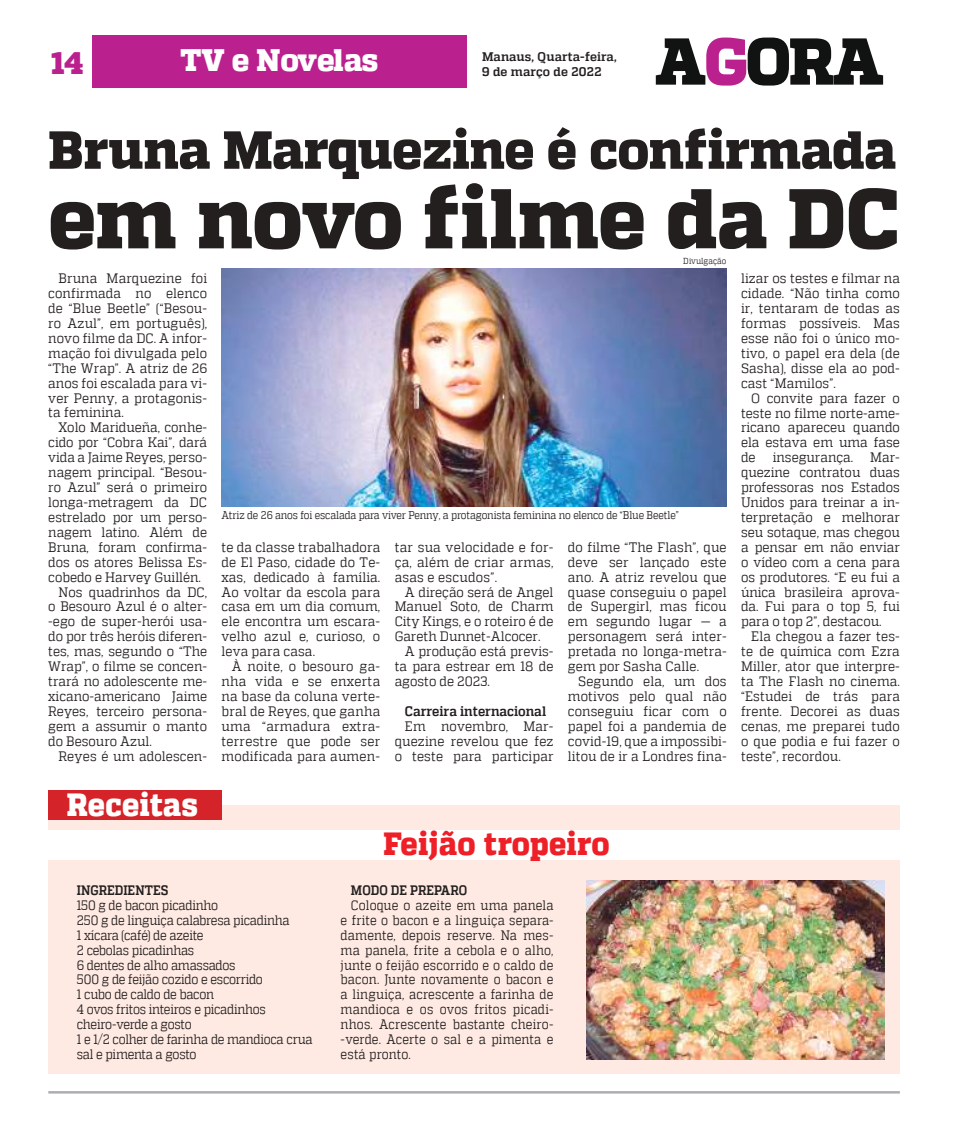
<style>
.page{position:relative;width:957px;height:1134px;background:#fff}
.page>*{position:absolute;margin:0;border:0;box-sizing:border-box;transform-origin:0 0}
.t1{font:800 84.5px "MW Quadon";letter-spacing:-.015em;color:#241f1f}
.t2{font:800 53.5px "MW Quadon";letter-spacing:-.01em;color:#241f1f}
.t3{font:800 32px "MW Quadon";letter-spacing:.01em;color:#ef1f27;scale:.92 1}
.t4{font:800 32px "MW Quadon";letter-spacing:.01em;color:#fff;scale:.92 1}
.t5{font:800 31.12px "MW Quadon";color:#fff}
.t6{font:800 31.12px "MW Quadon";color:#ba218f}
.t7{font:13.62px/14.9px "MW Quadon";color:#241f1f;text-align:justify;scale:.92 1}
.t8{font:13.62px/14.9px "MW Quadon";color:#241f1f;text-align:justify;scale:.87 1}
.t9{font:13.62px/14.9px "MW Quadon";letter-spacing:-.025em;color:#241f1f;scale:.87 1}
.t10{font:700 13.62px "MW Quadon";color:#241f1f;scale:.87 1}
.t11{font:700 13.62px "MW Quadon";color:#241f1f;scale:.92 1}
.t12{font:700 12.38px/14.9px "MW Quadon";letter-spacing:.015em;color:#241f1f}
.t13{font:11.25px "MW Quadon";letter-spacing:-.015em;color:#241f1f;scale:.87 1}
.t14{font:8.75px "MW Quadon";letter-spacing:.01em;color:#241f1f;scale:.87 1}
</style>
<div class="page">
<hr style="left:48px;top:1091px;width:852px;height:2px;background:#adacb2">
<img style="left:221px;top:268px;width:505px;height:239px">
<div style="left:92px;top:35px;width:375px;height:53px;background:#ba218f"></div>
<svg style="left:656px;top:38px;width:227px;height:48px"></svg>
<div style="left:48px;top:805px;width:852px;height:269px;background:#feeae3"></div>
<div style="left:48px;top:790px;width:173px;height:30px;background:#d42429"></div>
<div style="left:48px;top:830px;width:852px;height:29px;background:#fff"></div>
<img style="left:586px;top:880px;width:299px;height:179px">
<h3 class="t6" style="left:51px;top:44px;width:34px">14</h3>
<h3 class="t5" style="left:180px;top:42px;width:199px">TV e Novelas</h3>
<p class="t12" style="left:482px;top:50px;width:136px">Manaus, Quarta-feira,<br>9 de março de 2022</p>
<h2 class="t2" style="left:48px;top:119px;width:849px">Bruna Marquezine é confirmada</h2>
<h1 class="t1" style="left:48px;top:169px;width:852px">em novo filme da DC</h1>
<p class="t14" style="left:683px;top:256px;width:51px">Divulgação</p>
<p class="t7" style="left:48px;top:271px;width:174px;text-indent:10px">Bruna Marquezine foi confirmada no elenco de “Blue Beetle” (“Besou&shy;ro Azul”, em português), novo filme da DC. A infor&shy;mação foi divulgada pelo “The Wrap”. A atriz de 26 anos foi escalada para vi&shy;ver Penny, a protagonis&shy;ta feminina.</p>
<p class="t7" style="left:59px;top:420px;width:163px">Xolo Maridueña, conhe-</p>
<p class="t7" style="left:48px;top:435px;width:174px">cido por “Cobra Kai”, dará</p>
<p class="t7" style="left:48px;top:450px;width:174px">vida a Jaime Reyes, perso-</p>
<p class="t7" style="left:48px;top:465px;width:174px">nagem principal. “Besou-</p>
<p class="t7" style="left:48px;top:480px;width:174px">ro Azul” será o primeiro</p>
<p class="t7" style="left:48px;top:495px;width:174px">longa-metragem da DC</p>
<p class="t7" style="left:48px;top:510px;width:174px">estrelado por um perso-</p>
<p class="t7" style="left:48px;top:525px;width:174px">nagem latino. Além de</p>
<p class="t7" style="left:48px;top:539px;width:174px">Bruna, foram confirma-</p>
<p class="t7" style="left:48px;top:554px;width:174px">dos os atores Belissa Es-</p>
<p class="t7" style="left:48px;top:569px;width:167px">cobedo e Harvey Guillén.</p>
<p class="t7" style="left:59px;top:584px;width:163px">Nos quadrinhos da DC,</p>
<p class="t7" style="left:48px;top:599px;width:174px">o Besouro Azul é o alter-</p>
<p class="t7" style="left:48px;top:614px;width:174px">-ego de super-herói usa-</p>
<p class="t7" style="left:48px;top:629px;width:174px">do por três heróis diferen-</p>
<p class="t7" style="left:48px;top:644px;width:174px">tes, mas, segundo o “The</p>
<p class="t7" style="left:48px;top:659px;width:174px">Wrap”, o filme se concen-</p>
<p class="t7" style="left:48px;top:674px;width:174px">trará no adolescente me-</p>
<p class="t7" style="left:48px;top:689px;width:174px">xicano-americano Jaime</p>
<p class="t7" style="left:48px;top:704px;width:174px">Reyes, terceiro persona-</p>
<p class="t7" style="left:48px;top:718px;width:174px">gem a assumir o manto</p>
<p class="t7" style="left:48px;top:733px;width:114px">do Besouro Azul.</p>
<p class="t7" style="left:59px;top:748px;width:163px">Reyes é um adolescen-</p>
<h3 class="t4" style="left:67px;top:786px;width:144px">Receitas</h3>
<p class="t13" style="left:221px;top:509px;width:527px">Atriz de 26 anos foi escalada para viver Penny, a protagonista feminina no elenco de “Blue Beetle”</p>
<p class="t7" style="left:221px;top:539px;width:174px">te da classe trabalhadora de El Paso, cidade do Te&shy;xas, dedicado à família.<br>Ao voltar da escola para casa em um dia comum, ele encontra um escara&shy;velho azul e, curioso, o leva para casa.</p>
<p class="t7" style="left:221px;top:659px;width:174px;text-indent:10px">À noite, o besouro ga&shy;nha vida e se enxerta na base da coluna verte&shy;bral de Reyes, que ganha uma “armadura extra&shy;terrestre que pode ser modificada para aumen-</p>
<p class="t7" style="left:395px;top:539px;width:174px">tar sua velocidade e for&shy;ça, além de criar armas, asas e escudos”.</p>
<p class="t7" style="left:405px;top:584px;width:163px">A direção será de Angel</p>
<p class="t7" style="left:395px;top:599px;width:174px">Manuel Soto, de Charm</p>
<p class="t7" style="left:395px;top:614px;width:174px">City Kings, e o roteiro é de</p>
<p class="t7" style="left:395px;top:629px;width:160px">Gareth Dunnet-Alcocer.</p>
<p class="t7" style="left:405px;top:644px;width:163px">A produção está previs-</p>
<p class="t7" style="left:395px;top:659px;width:174px">ta para estrear em 18 de</p>
<p class="t7" style="left:395px;top:674px;width:105px">agosto de 2023.</p>
<p class="t11" style="left:405px;top:703px;width:155px">Carreira internacional</p>
<p class="t7" style="left:395px;top:718px;width:174px;text-indent:10px">Em novembro, Mar&shy;quezine revelou que fez o teste para participar</p>
<p class="t7" style="left:568px;top:539px;width:174px">do filme “The Flash”, que deve ser lançado este ano. A atriz revelou que quase conseguiu o papel de Supergirl, mas ficou em segundo lugar — a personagem será inter&shy;pretada no longa-metra&shy;gem por Sasha Calle.</p>
<p class="t7" style="left:568px;top:674px;width:174px;text-indent:10px">Segundo ela, um dos motivos pelo qual não conseguiu ficar com o papel foi a pandemia de covid-19, que a impossibi&shy;litou de ir a Londres fina-</p>
<h3 class="t3" style="left:383px;top:825px;width:247px">Feijão tropeiro</h3>
<p class="t10" style="left:77px;top:882px;width:107px">IngredIentes</p>
<p class="t9" style="left:77px;top:897px;width:272px">150 g de bacon picadinho<br>250 g de linguiça calabresa picadinha<br>1 xícara (café) de azeite<br>2 cebolas picadinhas<br>6 dentes de alho amassados<br>500 g de feijão cozido e escorrido<br>1 cubo de caldo de bacon<br>4 ovos fritos inteiros e picadinhos cheiro-verde a gosto<br>1 e 1/2 colher de farinha de mandioca crua sal e pimenta a gosto</p>
<p class="t10" style="left:351px;top:882px;width:135px">Modo de preparo</p>
<p class="t8" style="left:341px;top:897px;width:246px;text-indent:10px">Coloque o azeite em uma panela e frite o bacon e a linguiça separa&shy;damente, depois reserve. Na mes&shy;ma panela, frite a cebola e o alho, junte o feijão escorrido e o caldo de bacon. Junte novamente o bacon e a linguiça, acrescente a farinha de mandioca e os ovos fritos picadi&shy;nhos. Acrescente bastante cheiro--verde. Acerte o sal e a pimenta e está pronto.</p>
<p class="t7" style="left:741px;top:271px;width:174px">lizar os testes e filmar na cidade. “Não tinha como ir, tentaram de todas as formas possíveis. Mas esse não foi o único mo&shy;tivo, o papel era dela (de Sasha), disse ela ao pod&shy;cast “Mamilos”.</p>
<p class="t7" style="left:741px;top:390px;width:174px;text-indent:10px">O convite para fazer o teste no filme norte-ame&shy;ricano apareceu quando ela estava em uma fase de</p>
<p class="t7" style="left:741px;top:450px;width:174px;text-indent:129px">Mar&shy;quezine contratou duas professoras nos Estados Unidos para treinar a in&shy;terpretação e melhorar seu sotaque, mas chegou a pensar em não enviar o vídeo com a cena para os produtores. “E eu fui a única brasileira aprova&shy;da. Fui para o top 5, fui para o top 2”, destacou.</p>
<p class="t7" style="left:741px;top:629px;width:174px;text-indent:10px">Ela chegou a fazer tes&shy;te de química com Ezra Miller, ator que interpre&shy;ta The Flash no cinema. “Estudei de trás para frente. Decorei as duas cenas, me preparei tudo o que podia e fui fazer o teste”, recordou.</p>
<p class="t7" style="left:773px;top:450px;width:89px">insegurança.</p>
</div>
